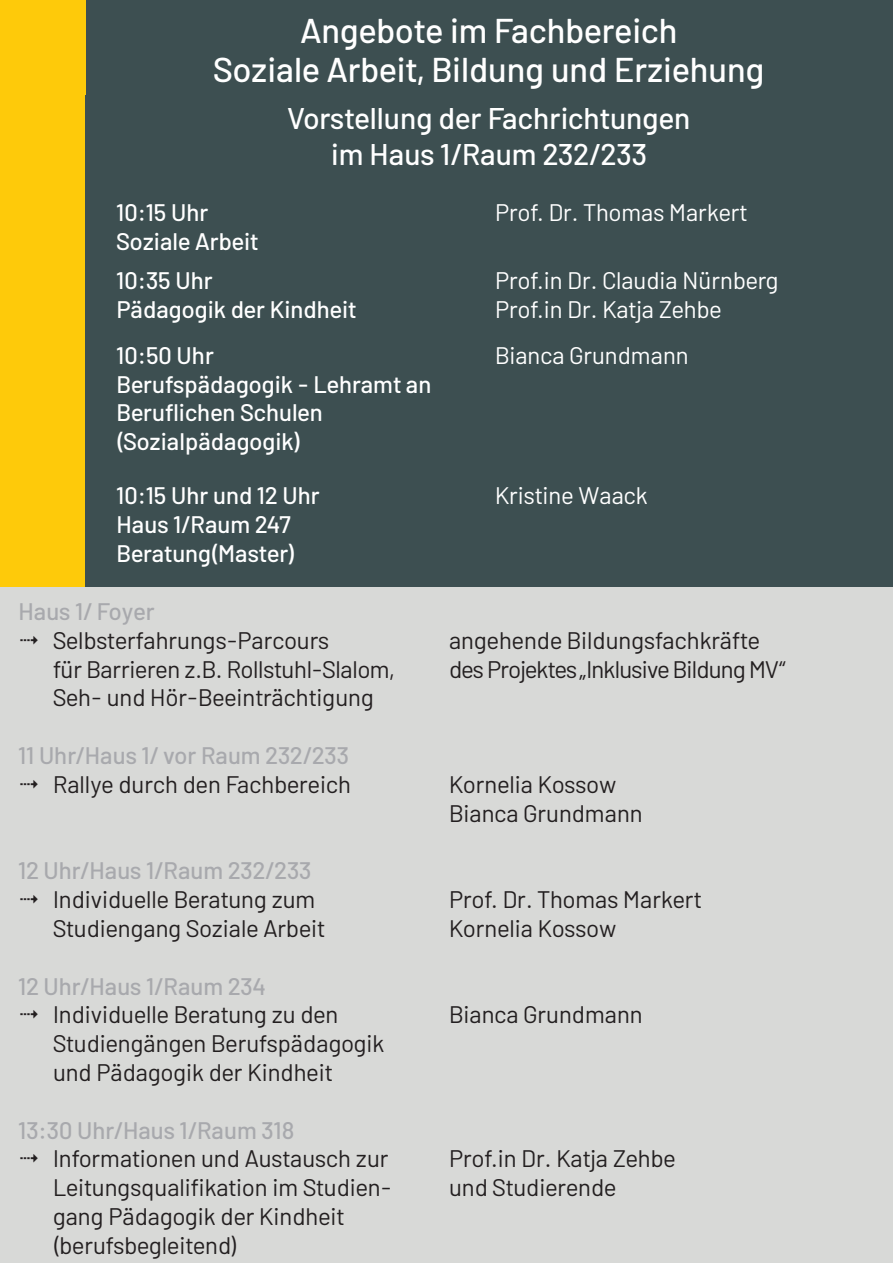
<style>
.page{position:relative;width:893px;height:1263px;background:#fff}
.page>*{position:absolute;margin:0;border:0;box-sizing:border-box;transform-origin:0 0}
.t1{font:500 34.5px "Barlow";color:#fff}
.t2{font:500 30px "Barlow";color:#fff}
.t3{font:24px "Barlow";color:#231f20}
.t4{font:500 24px/28.8px "Barlow";color:#fff}
.t5{font:500 24px "Barlow";color:#a8a9ad}
.t6{font:24px "Barlow";color:#fff}
.t7{font:24px "Barlow";letter-spacing:-.03em;color:#231f20}
</style>
<div class="page">
<div style="left:85px;top:0;width:808px;height:98px;background:#3d4f51"></div>
<div style="left:0;top:0;width:85px;height:642px;background:#feca0a"></div>
<div style="left:85px;top:95px;width:808px;height:547px;background:#3d4f51"></div>
<div style="left:0;top:587px;width:893px;height:676px;background:#d8d9d7"></div>
<p class="t1" style="left:301px;top:5px;width:378px">Angebote im Fachbereich</p>
<p class="t1" style="left:214px;top:44px;width:552px">Soziale Arbeit, Bildung und Erziehung</p>
<p class="t2" style="left:288px;top:97px;width:404px">Vorstellung der Fachrichtungen</p>
<p class="t2" style="left:331px;top:133px;width:317px">im Haus 1/Raum 232/233</p>
<p class="t4" style="left:117px;top:196px;width:93px">10:15 Uhr</p>
<p class="t4" style="left:117px;top:225px;width:143px">Soziale Arbeit</p>
<p class="t4" style="left:117px;top:264px;width:98px">10:35 Uhr</p>
<p class="t4" style="left:117px;top:293px;width:241px">Pädagogik der Kindheit</p>
<p class="t4" style="left:117px;top:339px;width:99px">10:50 Uhr</p>
<p class="t4" style="left:117px;top:368px;width:316px">Berufspädagogik - Lehramt an<br>Beruflichen Schulen (Sozialpädagogik)</p>
<p class="t4" style="left:117px;top:479px;width:205px">10:15 Uhr und 12 Uhr</p>
<p class="t4" style="left:117px;top:508px;width:176px">Haus 1/Raum 247</p>
<p class="t4" style="left:117px;top:537px;width:180px">Beratung(Master)</p>
<p class="t6" style="left:495px;top:195px;width:254px">Prof. Dr. Thomas Markert</p>
<p class="t6" style="left:495px;top:263px;width:285px">Prof.in Dr. Claudia Nürnberg</p>
<p class="t6" style="left:495px;top:292px;width:228px">Prof.in Dr. Katja Zehbe</p>
<p class="t6" style="left:495px;top:338px;width:195px">Bianca Grundmann</p>
<p class="t6" style="left:495px;top:478px;width:154px">Kristine Waack</p>
<p class="t5" style="left:19px;top:594px;width:138px">Haus 1/ Foyer</p>
<p class="t3" style="left:19px;top:623px;width:312px">✔ Selbsterfahrungs-Parcours</p>
<p class="t3" style="left:449px;top:623px;width:312px">angehende Bildungsfachkräfte</p>
<p class="t3" style="left:53px;top:652px;width:343px">für Barrieren z.B. Rollstuhl-Slalom,</p>
<p class="t7" style="left:449px;top:652px;width:339px">des Projektes „Inklusive Bildung MV“</p>
<p class="t3" style="left:53px;top:680px;width:322px">Seh- und Hör-Beeinträchtigung</p>
<p class="t5" style="left:19px;top:738px;width:332px">11 Uhr/Haus 1/ vor Raum 232/233</p>
<p class="t3" style="left:19px;top:767px;width:334px">✔ Rallye durch den Fachbereich</p>
<p class="t3" style="left:449px;top:767px;width:169px">Kornelia Kossow</p>
<p class="t3" style="left:449px;top:796px;width:195px">Bianca Grundmann</p>
<p class="t5" style="left:19px;top:853px;width:294px">12 Uhr/Haus 1/Raum 232/233</p>
<p class="t3" style="left:19px;top:882px;width:298px">✔ Individuelle Beratung zum</p>
<p class="t3" style="left:449px;top:882px;width:254px">Prof. Dr. Thomas Markert</p>
<p class="t3" style="left:53px;top:911px;width:273px">Studiengang Soziale Arbeit</p>
<p class="t3" style="left:449px;top:911px;width:169px">Kornelia Kossow</p>
<p class="t5" style="left:19px;top:968px;width:248px">12 Uhr/Haus 1/Raum 234</p>
<p class="t3" style="left:19px;top:997px;width:321px">✔ Individuelle Beratung zu den</p>
<p class="t3" style="left:449px;top:997px;width:195px">Bianca Grundmann</p>
<p class="t3" style="left:53px;top:1026px;width:333px">Studiengängen Berufspädagogik</p>
<p class="t3" style="left:53px;top:1055px;width:281px">und Pädagogik der Kindheit</p>
<p class="t5" style="left:19px;top:1112px;width:277px">13:30 Uhr/Haus 1/Raum 318</p>
<p class="t3" style="left:19px;top:1141px;width:371px">✔ Informationen und Austausch zur</p>
<p class="t3" style="left:449px;top:1141px;width:228px">Prof.in Dr. Katja Zehbe</p>
<p class="t3" style="left:53px;top:1170px;width:340px">Leitungsqualifikation im Studien-</p>
<p class="t3" style="left:449px;top:1170px;width:169px">und Studierende</p>
<p class="t3" style="left:53px;top:1199px;width:293px">gang Pädagogik der Kindheit</p>
<p class="t3" style="left:53px;top:1228px;width:186px">(berufsbegleitend)</p>
</div>
